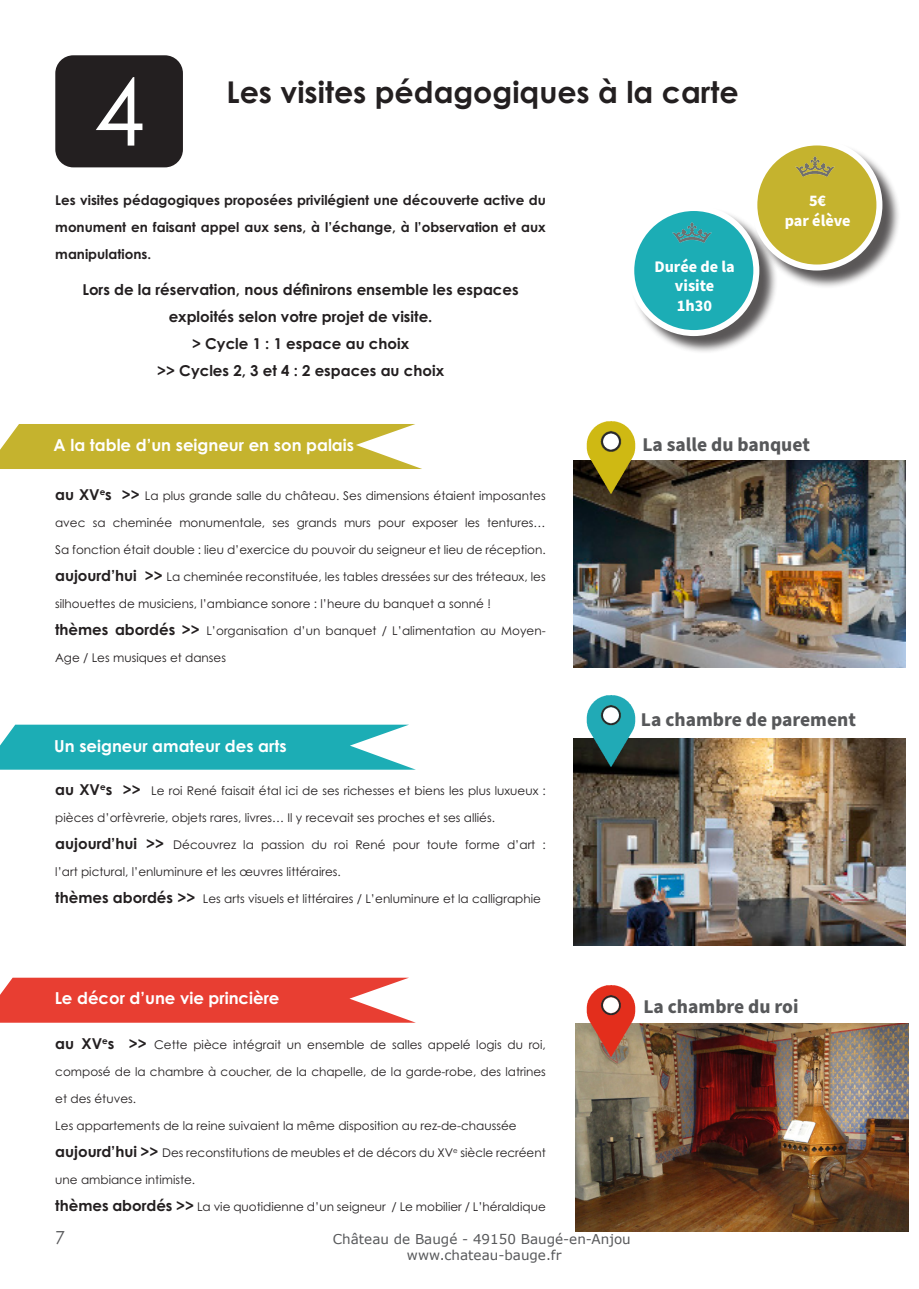
<style>
.page{position:relative;width:919px;height:1289px;background:#fff}
.page>*{position:absolute;margin:0;border:0;box-sizing:border-box;transform-origin:0 0}
.t1{font:93px "Century Gothic Pro";color:#fff}
.t2{font:700 30px "Century Gothic Pro";color:#231f20}
.t3{font:700 19.5px "Source Sans Pro";color:#57585a}
.t4{font:18px "Century Gothic Pro";color:#57585a}
.t5{font:700 16.5px "Century Gothic Pro";color:#fff}
.t6{font:700 16.2px/19.5px "Source Sans Pro";color:#fff;text-align:center}
.t7{font:700 15px/27px "Century Gothic Pro";color:#231f20;text-align:center}
.t8{font:700 13.5px/27px "Century Gothic Pro";color:#231f20;text-align:justify}
.t9{font:13.5px/16.2px "Verdana";color:#57585a;text-align:center}
.t10{font:12px "Century Gothic Pro";color:#231f20}
.s1{font-weight:700;font-size:15px}
</style>
<div class="page">
<div style="left:55px;top:55px;width:128px;height:112px;background:#231f20;border-radius:18px"></div>
<img style="left:573px;top:460px;width:332px;height:208px">
<img style="left:573px;top:738px;width:332px;height:207px">
<img style="left:576px;top:1023px;width:332px;height:208px">
<svg style="left:0;top:424px;width:422px;height:45px;background:#caba41"></svg>
<svg style="left:0;top:724px;width:414px;height:45px;background:#33b5bc"></svg>
<div style="left:630px;top:207px;width:148px;height:148px;background:#231f20;opacity:.75"></div>
<div style="left:631px;top:208px;width:125px;height:125px;background:#1cadb5;border-radius:50%"></div>
<div style="left:628px;top:205px;width:131px;height:131px;border:6px solid #fff;border-radius:50%"></div>
<img style="left:672px;top:222px;width:39px;height:20px">
<div style="left:753px;top:142px;width:148px;height:147px;background:#231f20;opacity:.75"></div>
<div style="left:754px;top:142px;width:125px;height:125px;background:#c5b32e;border-radius:50%"></div>
<div style="left:751px;top:139px;width:131px;height:131px;border:6px solid #fff;border-radius:50%"></div>
<img style="left:795px;top:156px;width:39px;height:21px">
<svg style="left:0;top:977px;width:414px;height:45px;background:#ea5146"></svg>
<img style="left:585px;top:421px;width:52px;height:72px">
<img style="left:585px;top:985px;width:52px;height:71px">
<img style="left:585px;top:695px;width:52px;height:71px">
<p class="t1" style="left:93px;top:55px;width:53px">4</p>
<p class="t2" style="left:226px;top:73px;width:513px">Les visites pédagogiques à la carte</p>
<p class="t8" style="left:55px;top:186px;width:492px">Les visites pédagogiques proposées privilégient une découverte active du monument en faisant appel aux sens, à l’échange, à l’observation et aux manipulations.</p>
<p class="t7" style="left:82px;top:276px;width:438px">Lors de la réservation, nous définirons ensemble les espaces exploités selon votre projet de visite.</p>
<p class="t7" style="left:192px;top:330px;width:218px">&gt; Cycle 1 : 1 espace au choix</p>
<p class="t7" style="left:157px;top:357px;width:288px">&gt;&gt; Cycles 2, 3 et 4 : 2 espaces au choix</p>
<p class="t6" style="left:654px;top:257px;width:82px">Durée de la visite</p>
<p class="t6" style="left:677px;top:296px;width:37px">1h30</p>
<p class="t6" style="left:809px;top:192px;width:19px">5€</p>
<p class="t6" style="left:784px;top:211px;width:67px">par élève</p>
<p class="t5" style="left:54px;top:434px;width:302px">A la table d’un seigneur en son palais</p>
<p class="t10" style="left:55px;top:488px;width:492px"><span class="s1">au XV</span><sup>e</sup><span class="s1">s &gt;&gt;</span> La plus grande salle du château. Ses dimensions étaient imposantes</p>
<p class="t10" style="left:55px;top:515px;width:492px">avec sa cheminée monumentale, ses grands murs pour exposer les tentures…</p>
<p class="t10" style="left:55px;top:542px;width:492px">Sa fonction était double : lieu d’exercice du pouvoir du seigneur et lieu de réception.</p>
<p class="t10" style="left:55px;top:569px;width:492px"><span class="s1">aujourd’hui &gt;&gt;</span> La cheminée reconstituée, les tables dressées sur des tréteaux, les</p>
<p class="t10" style="left:55px;top:596px;width:437px">silhouettes de musiciens, l’ambiance sonore : l’heure du banquet a sonné !</p>
<p class="t10" style="left:55px;top:623px;width:492px"><span class="s1">thèmes abordés &gt;&gt;</span> L’organisation d’un banquet / L’alimentation au Moyen-</p>
<p class="t10" style="left:55px;top:650px;width:172px">Age / Les musiques et danses</p>
<p class="t5" style="left:54px;top:735px;width:234px">Un seigneur amateur des arts</p>
<p class="t10" style="left:55px;top:783px;width:492px"><span class="s1">au XV</span><sup>e</sup><span class="s1">s &gt;&gt;</span> Le roi René faisait étal ici de ses richesses et biens les plus luxueux :</p>
<p class="t10" style="left:55px;top:810px;width:441px">pièces d’orfèvrerie, objets rares, livres… Il y recevait ses proches et ses alliés.</p>
<p class="t10" style="left:55px;top:837px;width:492px"><span class="s1">aujourd’hui &gt;&gt;</span> Découvrez la passion du roi René pour toute forme d’art :</p>
<p class="t10" style="left:55px;top:864px;width:287px">l’art pictural, l’enluminure et les œuvres littéraires.</p>
<p class="t10" style="left:55px;top:891px;width:487px"><span class="s1">thèmes abordés &gt;&gt;</span> Les arts visuels et littéraires / L’enluminure et la calligraphie</p>
<p class="t3" style="left:642px;top:431px;width:169px">La salle du banquet</p>
<p class="t3" style="left:641px;top:706px;width:216px">La chambre de parement</p>
<p class="t5" style="left:55px;top:988px;width:226px">Le décor d’une vie princière</p>
<p class="t3" style="left:643px;top:993px;width:157px">La chambre du roi</p>
<p class="t10" style="left:55px;top:1036px;width:492px"><span class="s1">au XV</span><sup>e</sup><span class="s1">s &gt;&gt;</span> Cette pièce intégrait un ensemble de salles appelé logis du roi,</p>
<p class="t10" style="left:55px;top:1063px;width:492px">composé de la chambre à coucher, de la chapelle, de la garde-robe, des latrines</p>
<p class="t10" style="left:55px;top:1090px;width:82px">et des étuves.</p>
<p class="t10" style="left:55px;top:1117px;width:463px">Les appartements de la reine suivaient la même disposition au rez-de-chaussée</p>
<p class="t10" style="left:55px;top:1144px;width:492px"><span class="s1">aujourd’hui &gt;&gt;</span> Des reconstitutions de meubles et de décors du XV<sup>e</sup> siècle recréent</p>
<p class="t10" style="left:55px;top:1171px;width:141px">une ambiance intimiste.</p>
<p class="t10" style="left:55px;top:1198px;width:492px"><span class="s1">thèmes abordés &gt;&gt;</span> La vie quotidienne d’un seigneur / Le mobilier / L’héraldique</p>
<h3 class="t4" style="left:55px;top:1226px;width:11px">7</h3>
<p class="t9" style="left:333px;top:1230px;width:299px">Château de Baugé - 49150 Baugé-en-Anjou www.chateau-bauge.fr</p>
</div>
